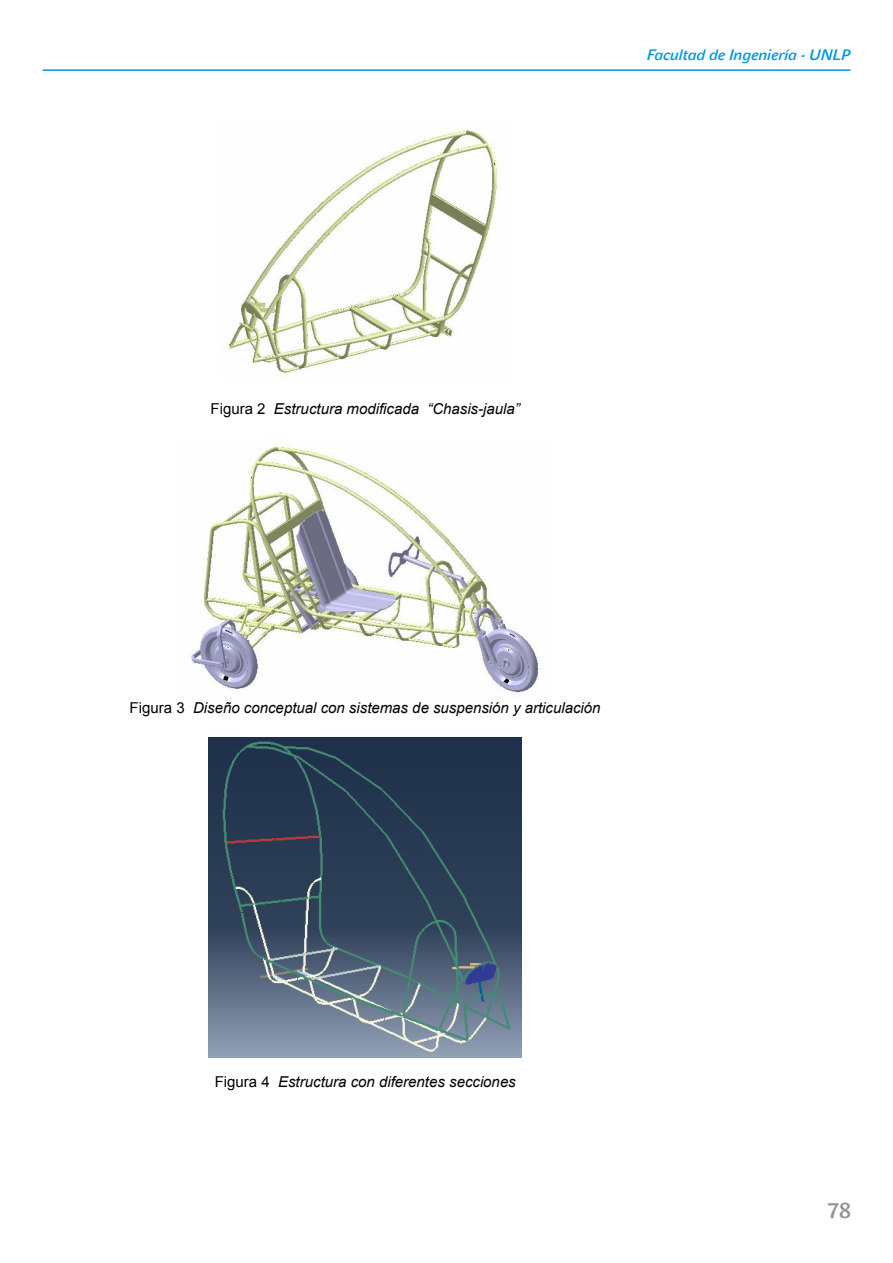
<style>
.page{position:relative;width:893px;height:1263px;background:#fff}
.page>*{position:absolute;margin:0;border:0;box-sizing:border-box;transform-origin:0 0}
.t1{font:21px "John Sans Med SCCE";color:#8f9398}
.t2{font:italic 15px "Arial";color:#000}
.t3{font:italic 15px "John Sans Med CE";color:#0096db}
.s1{font-style:normal}
</style>
<div class="page">
<hr style="left:43px;top:69px;width:807px;height:2px;background:#0096db">
<img style="left:228px;top:129px;width:270px;height:246px">
<img style="left:191px;top:446px;width:348px;height:247px">
<img style="left:209px;top:737px;width:312px;height:320px">
<p class="t3" style="left:647px;top:46px;width:205px">Facultad de Ingeniería - UNLP</p>
<p class="t2" style="left:211px;top:399px;width:311px"><span class="s1">Figura 2</span> Estructura modificada “Chasis-jaula”</p>
<p class="t2" style="left:130px;top:698px;width:472px"><span class="s1">Figura 3</span> Diseño conceptual con sistemas de suspensión y articulación</p>
<p class="t2" style="left:215px;top:1072px;width:303px"><span class="s1">Figura 4</span> Estructura con diferentes secciones</p>
<p class="t1" style="left:827px;top:1198px;width:25px">78</p>
</div>
